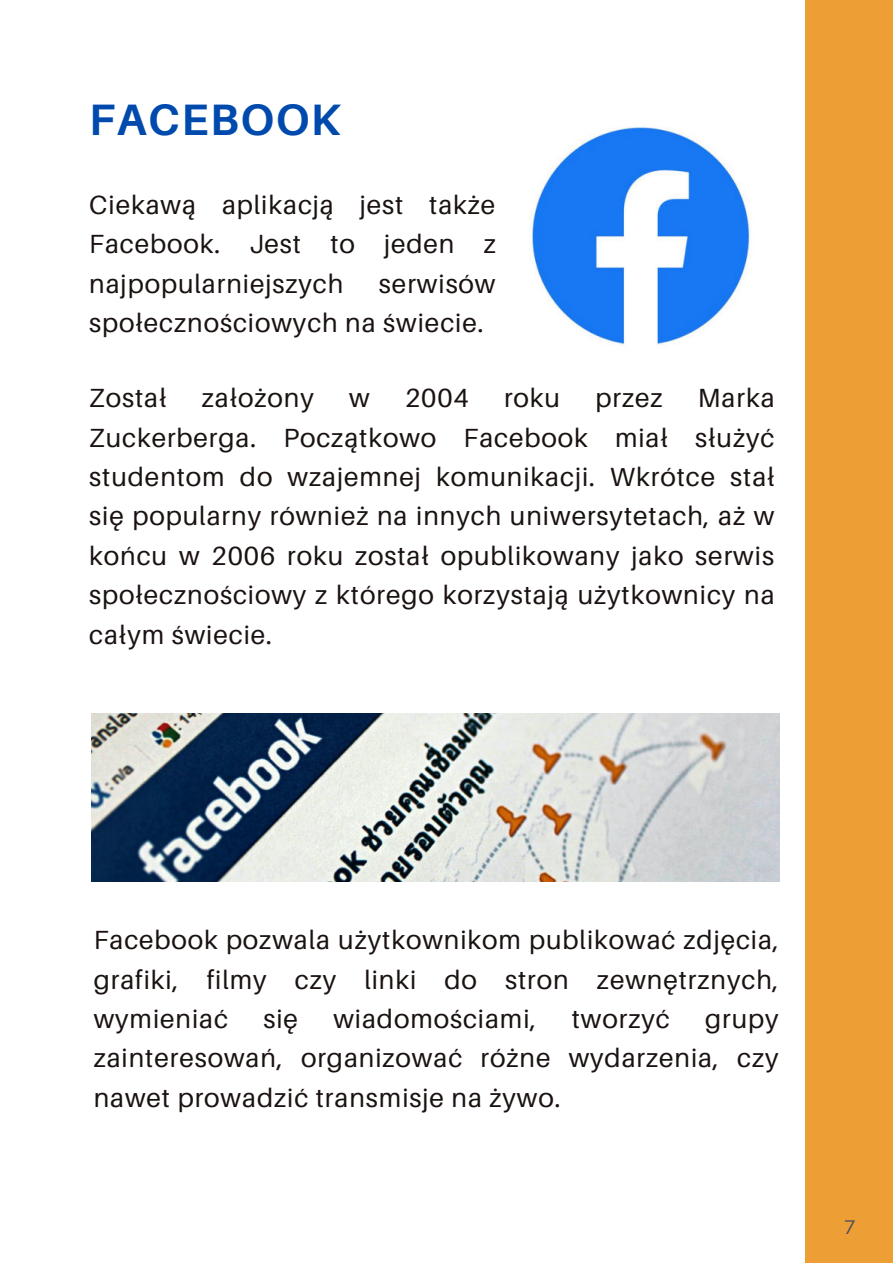
<style>
.page{position:relative;width:893px;height:1264px;background:#fff}
.page>*{position:absolute;margin:0;border:0;box-sizing:border-box;transform-origin:0 0}
.t1{font:700 43.95px "Aileron";letter-spacing:.035em;color:#004aad}
.t2{font:26.25px/39.3px "Aileron";letter-spacing:.035em;color:#1a1210;text-align:justify}
.t3{font:19.8px "Aileron";color:#545454}
</style>
<div class="page">
<img style="left:529px;top:127px;width:223px;height:218px">
<img style="left:91px;top:713px;width:688px;height:168px">
<div style="left:805px;top:0;width:87px;height:1262px;background:#ed9f35"></div>
<h1 class="t1" style="left:89px;top:95px;width:253px">FACEBOOK</h1>
<p class="t2" style="left:89px;top:185px;width:408px">Ciekawą aplikacją jest także Facebook. Jest to jeden z najpopularniejszych</p>
<p class="t2" style="left:89px;top:264px;width:408px;text-indent:290px">serwisów społecznościowych na świecie.</p>
<p class="t2" style="left:89px;top:379px;width:687px;text-indent:608px">Marka Zuckerberga. Początkowo Facebook miał służyć studentom do wzajemnej komunikacji. Wkrótce stał się popularny również na innych uniwersytetach, aż w końcu w 2006 roku został opublikowany jako serwis społecznościowy z którego korzystają użytkownicy na całym świecie.</p>
<p class="t2" style="left:89px;top:379px;width:79px">Został</p>
<p class="t2" style="left:202px;top:379px;width:113px">założony</p>
<p class="t2" style="left:349px;top:379px;width:22px">w</p>
<p class="t2" style="left:405px;top:379px;width:65px">2004</p>
<p class="t2" style="left:504px;top:379px;width:58px">roku</p>
<p class="t2" style="left:595px;top:379px;width:69px">przez</p>
<p class="t2" style="left:94px;top:920px;width:686px">Facebook pozwala użytkownikom publikować zdjęcia, grafiki, filmy czy linki do stron zewnętrznych, wymieniać</p>
<p class="t2" style="left:263px;top:999px;width:36px">się</p>
<p class="t2" style="left:333px;top:999px;width:204px">wiadomościami,</p>
<p class="t2" style="left:571px;top:999px;width:99px">tworzyć</p>
<p class="t2" style="left:94px;top:999px;width:686px;text-indent:611px">grupy zainteresowań, organizować różne wydarzenia, czy nawet prowadzić transmisje na żywo.</p>
<p class="t3" style="left:844px;top:1216px;width:13px">7</p>
</div>
